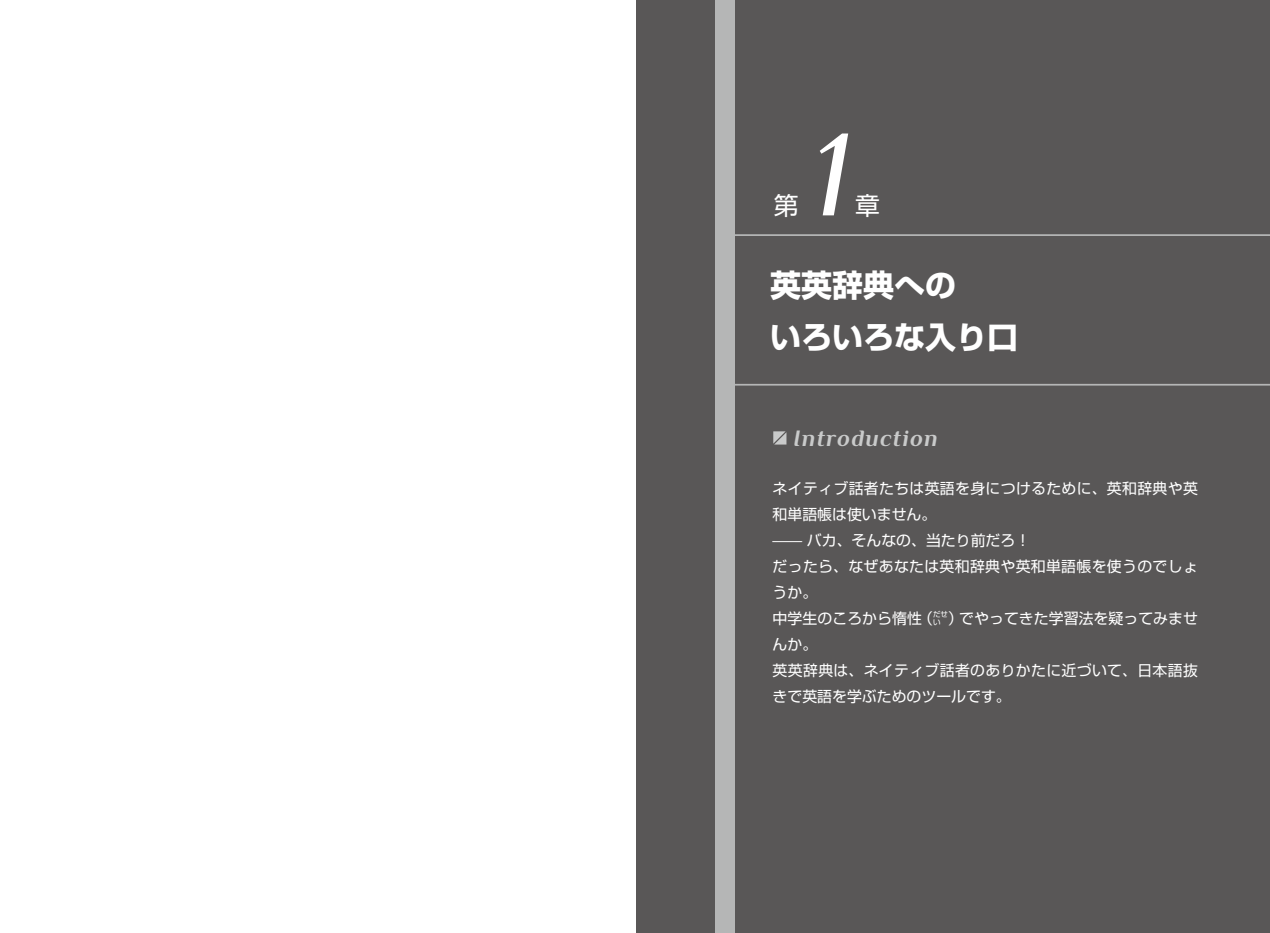
<style>
.page{position:relative;width:1270px;height:933px;background:#fff}
.page>*{position:absolute;margin:0;border:0;box-sizing:border-box;transform-origin:0 0}
.t1{font:italic 124.08px "Philosopher";color:#fff}
.t2{font:700 30.97px/52.1px "Shin Go Pro";color:#fff}
.t3{font:24.85px "Shin Go Pro";color:#fff}
.t4{font:italic 700 23.62px "Philosopher";letter-spacing:.05em;color:#c9caca}
.t5{font:14.88px/26.1px "Shin Go Pro";letter-spacing:.02em;color:#fff}
.s1{font-size:7.52px}
</style>
<div class="page">
<div style="left:635px;top:0;width:635px;height:933px;background:#595757"></div>
<div style="left:715px;top:0;width:20px;height:933px;background:#b5b6b6"></div>
<hr style="left:725px;top:234px;width:545px;height:2px;background:#b5b6b6">
<hr style="left:725px;top:384px;width:545px;height:1px;background:#b5b6b6">
<svg style="left:773px;top:431px;width:13px;height:13px"></svg>
<h3 class="t3" style="left:774px;top:185px;width:26px">第</h3>
<h1 class="t1" style="left:813px;top:93px;width:39px">1</h1>
<h3 class="t3" style="left:855px;top:185px;width:26px">章</h3>
<h2 class="t2" style="left:770px;top:255px;width:250px">英英辞典への<br>いろいろな入り口</h2>
<h3 class="t4" style="left:794px;top:421px;width:146px">Introduction</h3>
<p class="t5" style="left:773px;top:473px;width:427px">ネイティブ話者たちは英語を身につけるために、英和辞典や英和単語帳は使いません。<br>̶バカ、そんなの、当たり前だろ！<br>だったら、なぜあなたは英和辞典や英和単語帳を使うのでしょうか。<br>中学生のころから惰性（<sup>だせ</sup></p>
<p class="t5" style="left:933px;top:603px;width:266px"><span class="s1">い</span> ）でやってきた学習法を疑ってみませ</p>
<p class="t5" style="left:773px;top:629px;width:427px">んか。<br>英英辞典は、ネイティブ話者のありかたに近づいて、日本語抜きで英語を学ぶためのツールです。</p>
</div>
